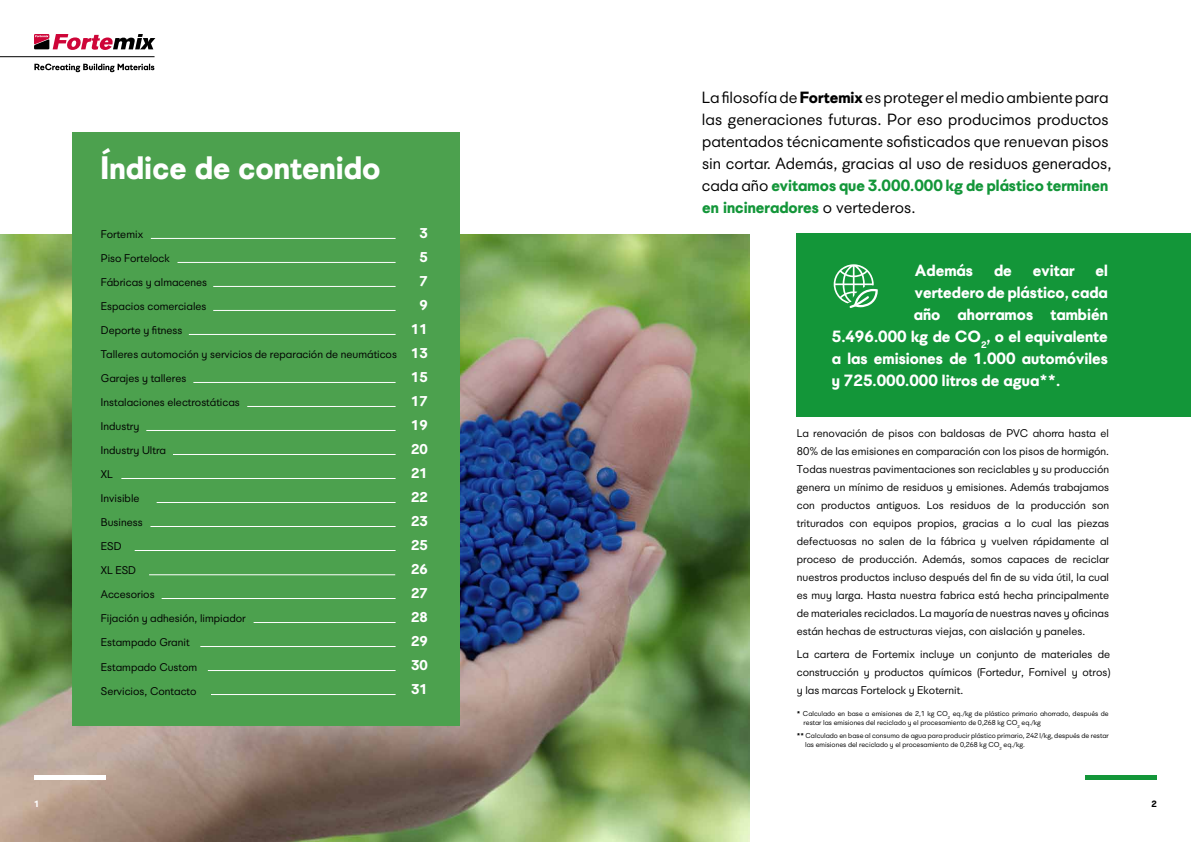
<style>
.page{position:relative;width:1191px;height:842px;background:#fff}
.page>*{position:absolute;margin:0;border:0;box-sizing:border-box;transform-origin:0 0}
.t1{font:700 32px "UEFA Supercup";color:#fff}
.t2{font:16px/22px "UEFA Supercup";color:#000}
.t3{font:700 16px "UEFA Supercup";color:#fff}
.t4{font:700 14px/24px "UEFA Supercup";color:#fff;text-align:center}
.t5{font:11px/24px "UEFA Supercup";color:#000;text-align:justify}
.t6{font:700 9px "UEFA Supercup";color:#fff}
.t7{font:700 9px "UEFA Supercup";color:#000}
.t8{font:7px/9px "UEFA Supercup";color:#000}
.s1{font-weight:700}
.s2{font-weight:700;color:#139639}
</style>
<div class="page">
<img style="left:0;top:234px;width:749px;height:608px">
<div style="left:72px;top:133px;width:388px;height:593px;background:#4ca14e"></div>
<div style="left:797px;top:234px;width:394px;height:183px;background:#139639"></div>
<svg style="left:833px;top:264px;width:45px;height:44px"></svg>
<svg style="left:34px;top:34px;width:121px;height:16px"></svg>
<svg style="left:34px;top:64px;width:120px;height:8px"></svg>
<hr style="left:0;top:57px;width:154px;height:1px;background:#000">
<div style="left:34px;top:775px;width:72px;height:5px;background:#fff"></div>
<div style="left:1085px;top:775px;width:72px;height:5px;background:#139639"></div>
<hr style="left:151px;top:238px;width:244px;height:1px;background:#fff">
<hr style="left:177px;top:262px;width:218px;height:1px;background:#fff">
<hr style="left:213px;top:286px;width:182px;height:1px;background:#fff">
<hr style="left:213px;top:310px;width:182px;height:1px;background:#fff">
<hr style="left:189px;top:334px;width:206px;height:1px;background:#fff">
<hr style="left:193px;top:382px;width:202px;height:1px;background:#fff">
<hr style="left:247px;top:406px;width:148px;height:1px;background:#fff">
<hr style="left:146px;top:430px;width:249px;height:1px;background:#fff">
<hr style="left:121px;top:478px;width:274px;height:1px;background:#fff">
<hr style="left:157px;top:502px;width:238px;height:1px;background:#fff">
<hr style="left:150px;top:526px;width:245px;height:1px;background:#fff">
<hr style="left:135px;top:550px;width:260px;height:1px;background:#fff">
<hr style="left:149px;top:575px;width:246px;height:1px;background:#fff">
<hr style="left:254px;top:622px;width:141px;height:1px;background:#fff">
<hr style="left:200px;top:646px;width:195px;height:1px;background:#fff">
<hr style="left:208px;top:670px;width:187px;height:1px;background:#fff">
<hr style="left:211px;top:694px;width:184px;height:1px;background:#fff">
<hr style="left:173px;top:454px;width:222px;height:1px;background:#fff">
<hr style="left:162px;top:598px;width:233px;height:1px;background:#fff">
<h1 class="t1" style="left:100px;top:148px;width:282px">Índice de contenido</h1>
<p class="t5" style="left:101px;top:223px;width:297px;text-align:left">Fortemix<br>Piso Fortelock<br>Fábricas y almacenes<br>Espacios comerciales<br>Deporte y fitness<br>Talleres automoción y servicios de reparación de neumáticos<br>Garajes y talleres<br>Instalaciones electrostáticas<br>Industry<br>Industry Ultra<br>XL<br>Invisible<br>Business<br>ESD<br>XL ESD<br>Accesorios<br>Fijación y adhesión, limpiador<br>Estampado Granit<br>Estampado Custom<br>Servicios, Contacto</p>
<p class="t4" style="left:411px;top:221px;width:18px">3<br>5<br>7<br>9<br>11<br>13<br>15<br>17<br>19<br>20<br>21<br>22<br>23<br>25<br>26<br>27<br>28<br>29<br>30<br>31</p>
<p class="t2" style="left:702px;top:87px;width:411px">La filosofía de <span class="s1">Fortemix</span> es proteger el medio ambiente para las generaciones futuras. Por eso producimos productos patentados técnicamente sofisticados que renuevan pisos sin cortar. Además, gracias al uso de residuos generados, cada año <span class="s2">evitamos que 3.000.000 kg de plástico terminen en incineradores</span> o vertederos.</p>
<h2 class="t3" style="left:915px;top:260px;width:60px">Además</h2>
<h2 class="t3" style="left:994px;top:260px;width:19px">de</h2>
<h2 class="t3" style="left:1032px;top:260px;width:43px">evitar</h2>
<h2 class="t3" style="left:1095px;top:260px;width:14px">el</h2>
<h2 class="t3" style="left:915px;top:282px;width:195px">vertedero de plástico, cada</h2>
<h2 class="t3" style="left:914px;top:304px;width:195px">año ahorramos también</h2>
<h2 class="t3" style="left:832px;top:326px;width:277px">5.496.000 kg de CO<sub>2</sub>, o el equivalente</h2>
<h2 class="t3" style="left:832px;top:348px;width:278px">a las emisiones de 1.000 automóviles</h2>
<h2 class="t3" style="left:832px;top:370px;width:230px">y 725.000.000 litros de agua**.</h2>
<p class="t5" style="left:797px;top:424px;width:314px;line-height:18px">La renovación de pisos con baldosas de PVC ahorra hasta el 80% de las emisiones en comparación con los pisos de hormigón.<br>Todas nuestras pavimentaciones son reciclables y su producción genera un mínimo de residuos y emisiones. Además trabajamos con productos antiguos. Los residuos de la producción son triturados con equipos propios, gracias a lo cual las piezas defectuosas no salen de la fábrica y vuelven rápidamente al proceso de producción. Además, somos capaces de reciclar nuestros productos incluso después del fin de su vida útil, la cual es muy larga. Hasta nuestra fabrica está hecha principalmente de materiales reciclados. La mayoría de nuestras naves y oficinas están hechas de estructuras viejas, con aislación y paneles.</p>
<p class="t5" style="left:797px;top:645px;width:315px;line-height:18px">La cartera de Fortemix incluye un conjunto de materiales de construcción y productos químicos (Fortedur, Fornivel y otros) y las marcas Fortelock y Ekoternit.</p>
<p class="t8" style="left:803px;top:709px;width:307px;text-indent:-7px"><span class="s1">*</span> Calculado en base a emisiones de 2,1 kg CO<sub>2</sub> eq./kg de plástico primario ahorrado, después de restar las emisiones del reciclado y el procesamiento de 0,268 kg CO<sub>2</sub> eq./kg</p>
<p class="t8" style="left:805px;top:731px;width:305px;text-indent:-8px"><span class="s1">**</span> Calculado en base al consumo de agua para producir plástico primario, 242 l/kg, después de restar las emisiones del reciclado y el procesamiento de 0,268 kg CO<sub>2</sub> eq./kg.</p>
<p class="t6" style="left:34px;top:798px;width:7px">1</p>
<p class="t7" style="left:1151px;top:798px;width:7px">2</p>
</div>
